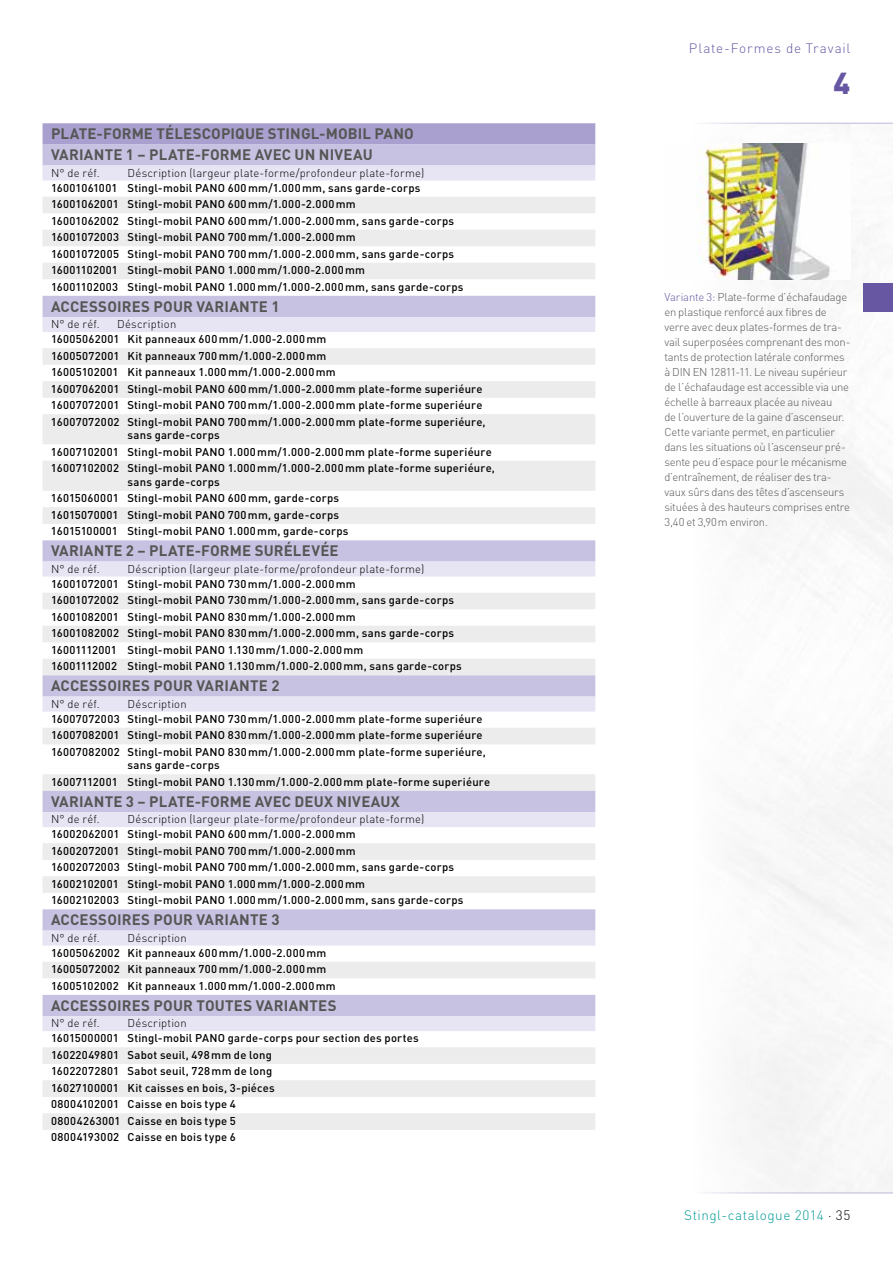
<style>
.page{position:relative;width:893px;height:1263px;background:#fff}
.page>*{position:absolute;margin:0;border:0;box-sizing:border-box;transform-origin:0 0}
.t1{font:900 30px "DIN";color:#6757a2}
.t2{font:700 15px/21px "DIN";letter-spacing:.01em;color:#565655}
.t3{font:300 13.5px "DIN";letter-spacing:.04em;color:#009a96}
.t4{font:300 13.5px "DIN";letter-spacing:.06em;color:#6757a2}
.t5{font:500 11.25px/16.5px "DIN";letter-spacing:.02em;color:#000}
.t6{font:300 11.25px/15px "DIN";letter-spacing:-.02em;color:#565655}
.t7{font:300 11.25px "DIN";letter-spacing:.02em;color:#000}
.s1{color:#6757a2}
.s2{color:#000}
</style>
<div class="page">
<svg style="left:703px;top:123px;width:190px;height:1071px"></svg>
<img style="left:697px;top:144px;width:153px;height:136px">
<div style="left:43px;top:123px;width:552px;height:21px;background:#a9a0cf"></div>
<div style="left:43px;top:144px;width:552px;height:21px;background:#c8c2e2"></div>
<div style="left:43px;top:165px;width:552px;height:15px;background:#e7e4f3"></div>
<div style="left:43px;top:197px;width:552px;height:16px;background:#ececec"></div>
<div style="left:43px;top:230px;width:552px;height:16px;background:#ececec"></div>
<div style="left:43px;top:263px;width:552px;height:16px;background:#ececec"></div>
<div style="left:43px;top:296px;width:552px;height:21px;background:#c8c2e2"></div>
<div style="left:43px;top:317px;width:552px;height:15px;background:#e7e4f3"></div>
<div style="left:43px;top:348px;width:552px;height:17px;background:#ececec"></div>
<div style="left:43px;top:381px;width:552px;height:17px;background:#ececec"></div>
<div style="left:43px;top:414px;width:552px;height:17px;background:#ececec"></div>
<div style="left:43px;top:428px;width:552px;height:16px;background:#ececec"></div>
<div style="left:43px;top:461px;width:552px;height:16px;background:#ececec"></div>
<div style="left:43px;top:474px;width:552px;height:17px;background:#ececec"></div>
<div style="left:43px;top:507px;width:552px;height:17px;background:#ececec"></div>
<div style="left:43px;top:540px;width:552px;height:21px;background:#c8c2e2"></div>
<div style="left:43px;top:561px;width:552px;height:15px;background:#e7e4f3"></div>
<div style="left:43px;top:593px;width:552px;height:16px;background:#ececec"></div>
<div style="left:43px;top:626px;width:552px;height:16px;background:#ececec"></div>
<div style="left:43px;top:659px;width:552px;height:16px;background:#ececec"></div>
<div style="left:43px;top:675px;width:552px;height:21px;background:#c8c2e2"></div>
<div style="left:43px;top:696px;width:552px;height:15px;background:#e7e4f3"></div>
<div style="left:43px;top:728px;width:552px;height:16px;background:#ececec"></div>
<div style="left:43px;top:774px;width:552px;height:17px;background:#ececec"></div>
<div style="left:43px;top:791px;width:552px;height:21px;background:#c8c2e2"></div>
<div style="left:43px;top:812px;width:552px;height:15px;background:#e7e4f3"></div>
<div style="left:43px;top:843px;width:552px;height:17px;background:#ececec"></div>
<div style="left:43px;top:876px;width:552px;height:17px;background:#ececec"></div>
<div style="left:43px;top:909px;width:552px;height:21px;background:#c8c2e2"></div>
<div style="left:43px;top:930px;width:552px;height:15px;background:#e7e4f3"></div>
<div style="left:43px;top:962px;width:552px;height:16px;background:#ececec"></div>
<div style="left:43px;top:995px;width:552px;height:21px;background:#c8c2e2"></div>
<div style="left:43px;top:1016px;width:552px;height:15px;background:#e7e4f3"></div>
<div style="left:43px;top:1047px;width:552px;height:17px;background:#ececec"></div>
<div style="left:43px;top:1080px;width:552px;height:17px;background:#ececec"></div>
<div style="left:43px;top:1113px;width:552px;height:17px;background:#ececec"></div>
<div style="left:863px;top:284px;width:30px;height:28px;background:#6757a2"></div>
<h2 class="t2" style="left:51px;top:123px;width:364px">PLATE-FORME TÉLESCOPIQUE STINGL-MOBIL PANO<br>VARIANTE 1 – PLATE-FORME AVEC UN NIVEAU</h2>
<p class="t7" style="left:51px;top:166px;width:50px">N° de réf.</p>
<p class="t7" style="left:128px;top:166px;width:298px">Déscription (largeur plate-forme/profondeur plate-forme)</p>
<p class="t5" style="left:51px;top:179px;width:414px">16001061001 Stingl-mobil PANO 600 mm/1.000 mm, sans garde-corps 16001062001 Stingl-mobil PANO 600 mm/1.000-2.000 mm<br>16001062002 Stingl-mobil PANO 600 mm/1.000-2.000 mm, sans garde-corps 16001072003 Stingl-mobil PANO 700 mm/1.000-2.000 mm<br>16001072005 Stingl-mobil PANO 700 mm/1.000-2.000 mm, sans garde-corps 16001102001 Stingl-mobil PANO 1.000 mm/1.000-2.000 mm<br>16001102003 Stingl-mobil PANO 1.000 mm/1.000-2.000 mm, sans garde-corps</p>
<h2 class="t2" style="left:51px;top:295px;width:230px">ACCESSOIRES POUR VARIANTE 1</h2>
<p class="t7" style="left:51px;top:317px;width:50px">N° de réf.</p>
<p class="t7" style="left:117px;top:317px;width:61px">Déscription</p>
<p class="t5" style="left:51px;top:331px;width:436px">16005062001 Kit panneaux 600 mm/1.000-2.000 mm<br>16005072001 Kit panneaux 700 mm/1.000-2.000 mm<br>16005102001 Kit panneaux 1.000 mm/1.000-2.000 mm<br>16007062001 Stingl-mobil PANO 600 mm/1.000-2.000 mm plate-forme superiéure 16007072001 Stingl-mobil PANO 700 mm/1.000-2.000 mm plate-forme superiéure 16007072002 Stingl-mobil PANO 700 mm/1.000-2.000 mm plate-forme superiéure,</p>
<p class="t5" style="left:51px;top:427px;width:445px;text-indent:77px">sans garde-corps<br>16007102001 Stingl-mobil PANO 1.000 mm/1.000-2.000 mm plate-forme superiéure<br>16007102002 Stingl-mobil PANO 1.000 mm/1.000-2.000 mm plate-forme superiéure,</p>
<p class="t5" style="left:51px;top:473px;width:299px;text-indent:77px">sans garde-corps<br>16015060001 Stingl-mobil PANO 600 mm, garde-corps 16015070001 Stingl-mobil PANO 700 mm, garde-corps 16015100001 Stingl-mobil PANO 1.000 mm, garde-corps</p>
<h2 class="t2" style="left:51px;top:540px;width:289px">VARIANTE 2 – PLATE-FORME SURÉLEVÉE</h2>
<p class="t7" style="left:51px;top:562px;width:50px">N° de réf.</p>
<p class="t7" style="left:128px;top:562px;width:298px">Déscription (largeur plate-forme/profondeur plate-forme)</p>
<p class="t5" style="left:51px;top:575px;width:412px">16001072001 Stingl-mobil PANO 730 mm/1.000-2.000 mm<br>16001072002 Stingl-mobil PANO 730 mm/1.000-2.000 mm, sans garde-corps 16001082001 Stingl-mobil PANO 830 mm/1.000-2.000 mm<br>16001082002 Stingl-mobil PANO 830 mm/1.000-2.000 mm, sans garde-corps 16001112001 Stingl-mobil PANO 1.130 mm/1.000-2.000 mm<br>16001112002 Stingl-mobil PANO 1.130 mm/1.000-2.000 mm, sans garde-corps</p>
<h2 class="t2" style="left:51px;top:675px;width:230px">ACCESSOIRES POUR VARIANTE 2</h2>
<p class="t7" style="left:51px;top:697px;width:50px">N° de réf.</p>
<p class="t7" style="left:128px;top:697px;width:61px">Déscription</p>
<p class="t5" style="left:51px;top:710px;width:436px">16007072003 Stingl-mobil PANO 730 mm/1.000-2.000 mm plate-forme superiéure<br>16007082001 Stingl-mobil PANO 830 mm/1.000-2.000 mm plate-forme superiéure<br>16007082002 Stingl-mobil PANO 830 mm/1.000-2.000 mm plate-forme superiéure,</p>
<p class="t5" style="left:51px;top:757px;width:441px;text-indent:77px">sans garde-corps<br>16007112001 Stingl-mobil PANO 1.130 mm/1.000-2.000 mm plate-forme superiéure</p>
<h2 class="t2" style="left:51px;top:790px;width:350px">VARIANTE 3 – PLATE-FORME AVEC DEUX NIVEAUX</h2>
<p class="t7" style="left:51px;top:812px;width:50px">N° de réf.</p>
<p class="t7" style="left:128px;top:812px;width:298px">Déscription (largeur plate-forme/profondeur plate-forme)</p>
<p class="t5" style="left:51px;top:826px;width:414px">16002062001 Stingl-mobil PANO 600 mm/1.000-2.000 mm<br>16002072001 Stingl-mobil PANO 700 mm/1.000-2.000 mm<br>16002072003 Stingl-mobil PANO 700 mm/1.000-2.000 mm, sans garde-corps 16002102001 Stingl-mobil PANO 1.000 mm/1.000-2.000 mm<br>16002102003 Stingl-mobil PANO 1.000 mm/1.000-2.000 mm, sans garde-corps</p>
<h2 class="t2" style="left:51px;top:909px;width:230px">ACCESSOIRES POUR VARIANTE 3</h2>
<p class="t7" style="left:51px;top:931px;width:50px">N° de réf.</p>
<p class="t7" style="left:128px;top:931px;width:61px">Déscription</p>
<p class="t5" style="left:51px;top:944px;width:286px">16005062002 Kit panneaux 600 mm/1.000-2.000 mm<br>16005072002 Kit panneaux 700 mm/1.000-2.000 mm<br>16005102002 Kit panneaux 1.000 mm/1.000-2.000 mm</p>
<h2 class="t2" style="left:51px;top:994px;width:287px">ACCESSOIRES POUR TOUTES VARIANTES</h2>
<p class="t7" style="left:51px;top:1016px;width:50px">N° de réf.</p>
<p class="t7" style="left:128px;top:1016px;width:61px">Déscription</p>
<p class="t5" style="left:51px;top:1030px;width:369px">16015000001 Stingl-mobil PANO garde-corps pour section des portes 16022049801 Sabot seuil, 498 mm de long<br>16022072801 Sabot seuil, 728 mm de long<br>16027100001 Kit caisses en bois, 3-piéces<br>08004102001 Caisse en bois type 4<br>08004263001 Caisse en bois type 5<br>08004193002 Caisse en bois type 6</p>
<p class="t4" style="left:689px;top:40px;width:163px">Plate-Formes de Travail</p>
<h1 class="t1" style="left:833px;top:63px;width:18px">4</h1>
<p class="t6" style="left:664px;top:290px;width:188px"><span class="s1">Variante 3:</span> Plate-forme d’échafaudage en plastique renforcé aux fibres de verre avec deux plates-formes de tra&shy;vail superposées comprenant des mon&shy;tants de protection latérale conformes à DIN EN 12811-11. Le niveau supérieur de l’échafaudage est accessible via une échelle à barreaux placée au niveau<br>de l’ouverture de la gaine d’ascenseur.<br>Cette variante permet, en particulier dans les situations où l’ascenseur pré&shy;sente peu d’espace pour le mécanisme d’entraînement, de réaliser des tra&shy;vaux sûrs dans des têtes d’ascenseurs situées à des hauteurs comprises entre 3,40 et 3,90m environ.</p>
<p class="t3" style="left:684px;top:1207px;width:168px">Stingl-catalogue 2014 <span class="s2">· 35</span></p>
</div>
